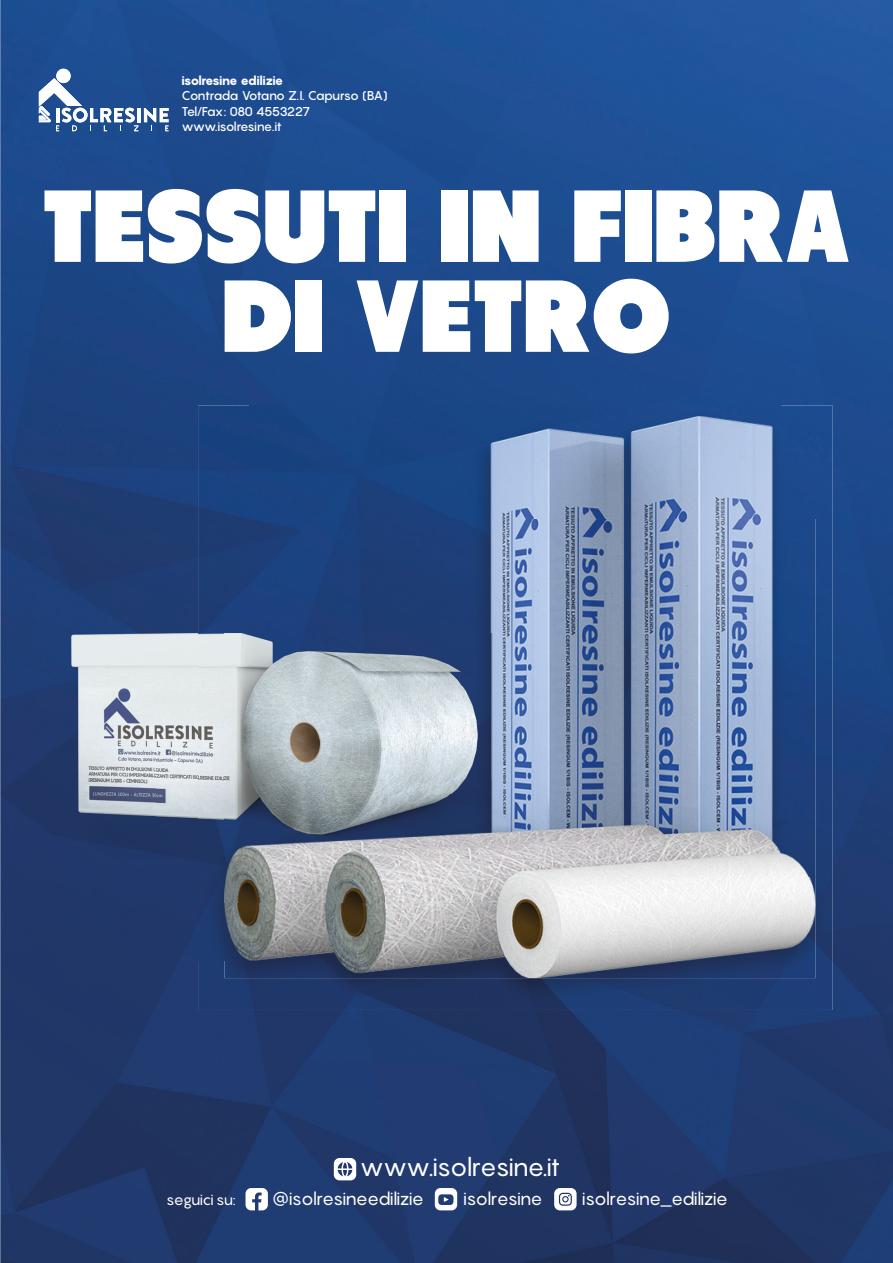
<style>
.page{position:relative;width:893px;height:1263px;background:#fff}
.page>*{position:absolute;margin:0;border:0;box-sizing:border-box;transform-origin:0 0}
.t1{font:102px/90px "Tondu Beta";color:#fff;text-align:center}
.t2{font:25.5px "Pangram";letter-spacing:-.05em;color:#fff}
.t3{font:18px "Pangram";letter-spacing:-.05em;color:#fff}
.t4{font:15px "Pangram";letter-spacing:-.05em;color:#fff}
.t5{font:500 12.6px/15.1px "Pangram";letter-spacing:-.075em;color:#fff}
.t6{font:800 12.6px "Pangram";letter-spacing:-.075em;color:#fff}
</style>
<div class="page">
<img style="left:0;top:0;width:893px;height:1263px">
<img style="left:71px;top:633px;width:127px;height:269px">
<div style="left:56px;top:69px;width:15px;height:14px;background:#fff;border-radius:50%"></div>
<hr style="left:137px;top:108px;width:3px;height:14px;background:#fff">
<svg style="left:39px;top:78px;width:99px;height:53px"></svg>
<svg style="left:144px;top:108px;width:25px;height:23px"></svg>
<svg style="left:334px;top:1158px;width:22px;height:22px"></svg>
<svg style="left:554px;top:1188px;width:23px;height:22px"></svg>
<svg style="left:246px;top:1188px;width:22px;height:22px"></svg>
<svg style="left:435px;top:1188px;width:22px;height:22px"></svg>
<img style="left:198px;top:960px;width:635px;height:50px">
<img style="left:198px;top:633px;width:27px;height:327px">
<img style="left:781px;top:405px;width:52px;height:555px">
<img style="left:198px;top:405px;width:52px;height:228px">
<div style="left:250px;top:405px;width:531px;height:12px;background:#1b4687"></div>
<img style="left:225px;top:877px;width:591px;height:101px">
<img style="left:440px;top:417px;width:376px;height:460px">
<img style="left:225px;top:417px;width:215px;height:216px">
<img style="left:225px;top:633px;width:267px;height:269px">
<p class="t6" style="left:182px;top:73px;width:103px">isolresine edilizie</p>
<p class="t5" style="left:182px;top:88px;width:208px">Contrada Votano Z.I. Capurso (BA)<br>Tel/Fax: 080 4553227 www.isolresine.it</p>
<h1 class="t1" style="left:42px;top:179px;width:810px">TESSUTI IN FIBRA<br>DI VETRO</h1>
<h2 class="t2" style="left:359px;top:1150px;width:202px">www.isolresine.it</h2>
<p class="t4" style="left:166px;top:1190px;width:71px">seguici su:</p>
<h3 class="t3" style="left:272px;top:1187px;width:154px">@isolresineedilizie</h3>
<h3 class="t3" style="left:463px;top:1187px;width:81px">isolresine</h3>
<h3 class="t3" style="left:582px;top:1187px;width:147px">isolresine_edilizie</h3>
</div>
